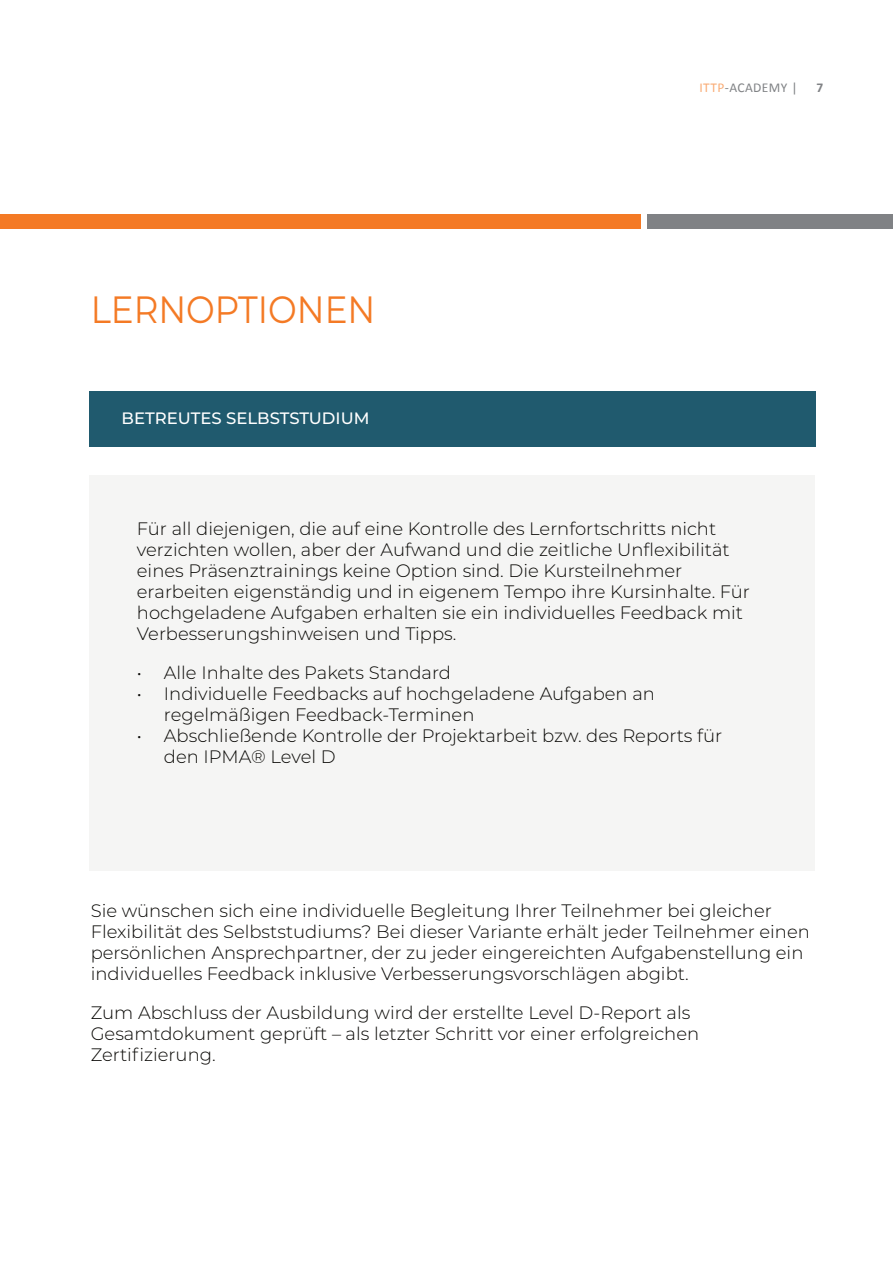
<style>
.page{position:relative;width:893px;height:1263px;background:#fff}
.page>*{position:absolute;margin:0;border:0;box-sizing:border-box;transform-origin:0 0}
.t1{font:37.95px "Montserrat";color:#f47a25;scale:.9 1}
.t2{font:300 18px/21px "Montserrat";color:#080704}
.t3{font:500 16.5px "Montserrat";color:#fff}
.t4{font:13.5px "Calibri";letter-spacing:.03em;color:#808285}
.t5{font:700 13.5px "Calibri";color:#808285}
.s1{color:#f9ab74}
</style>
<div class="page">
<div style="left:89px;top:391px;width:726px;height:56px;background:#205a6e"></div>
<div style="left:0;top:214px;width:641px;height:15px;background:#f47a25"></div>
<div style="left:647px;top:214px;width:246px;height:15px;background:#808285"></div>
<div style="left:89px;top:475px;width:726px;height:396px;background:#f5f5f4"></div>
<h1 class="t1" style="left:91px;top:286px;width:318px">LERNOPTIONEN</h1>
<p class="t3" style="left:122px;top:408px;width:249px">BETREUTES SELBSTSTUDIUM</p>
<p class="t4" style="left:699px;top:82px;width:100px"><span class="s1">ITTP</span>-ACADEMY |</p>
<p class="t5" style="left:816px;top:82px;width:8px">7</p>
<p class="t2" style="left:137px;top:518px;width:615px">Für all diejenigen, die auf eine Kontrolle des Lernfortschritts nicht verzichten wollen, aber der Aufwand und die zeitliche Unflexibilität eines Präsenztrainings keine Option sind. Die Kursteilnehmer erarbeiten eigenständig und in eigenem Tempo ihre Kursinhalte. Für hochgeladene Aufgaben erhalten sie ein individuelles Feedback mit Verbesserungshinweisen und Tipps.</p>
<p class="t2" style="left:137px;top:662px;width:316px">• Alle Inhalte des Pakets Standard</p>
<p class="t2" style="left:164px;top:683px;width:493px;text-indent:-27px">• Individuelle Feedbacks auf hochgeladene Aufgaben an regelmäßigen Feedback-Terminen</p>
<p class="t2" style="left:164px;top:725px;width:560px;text-indent:-27px">• Abschließende Kontrolle der Projektarbeit bzw. des Reports für den IPMA® Level D</p>
<p class="t2" style="left:91px;top:900px;width:721px">Sie wünschen sich eine individuelle Begleitung Ihrer Teilnehmer bei gleicher Flexibilität des Selbststudiums? Bei dieser Variante erhält jeder Teilnehmer einen persönlichen Ansprechpartner, der zu jeder eingereichten Aufgabenstellung ein individuelles Feedback inklusive Verbesserungsvorschlägen abgibt.</p>
<p class="t2" style="left:91px;top:1002px;width:610px">Zum Abschluss der Ausbildung wird der erstellte Level D-Report als<br>Gesamtdokument geprüft – als letzter Schritt vor einer erfolgreichen<br>Zertifizierung.</p>
</div>
